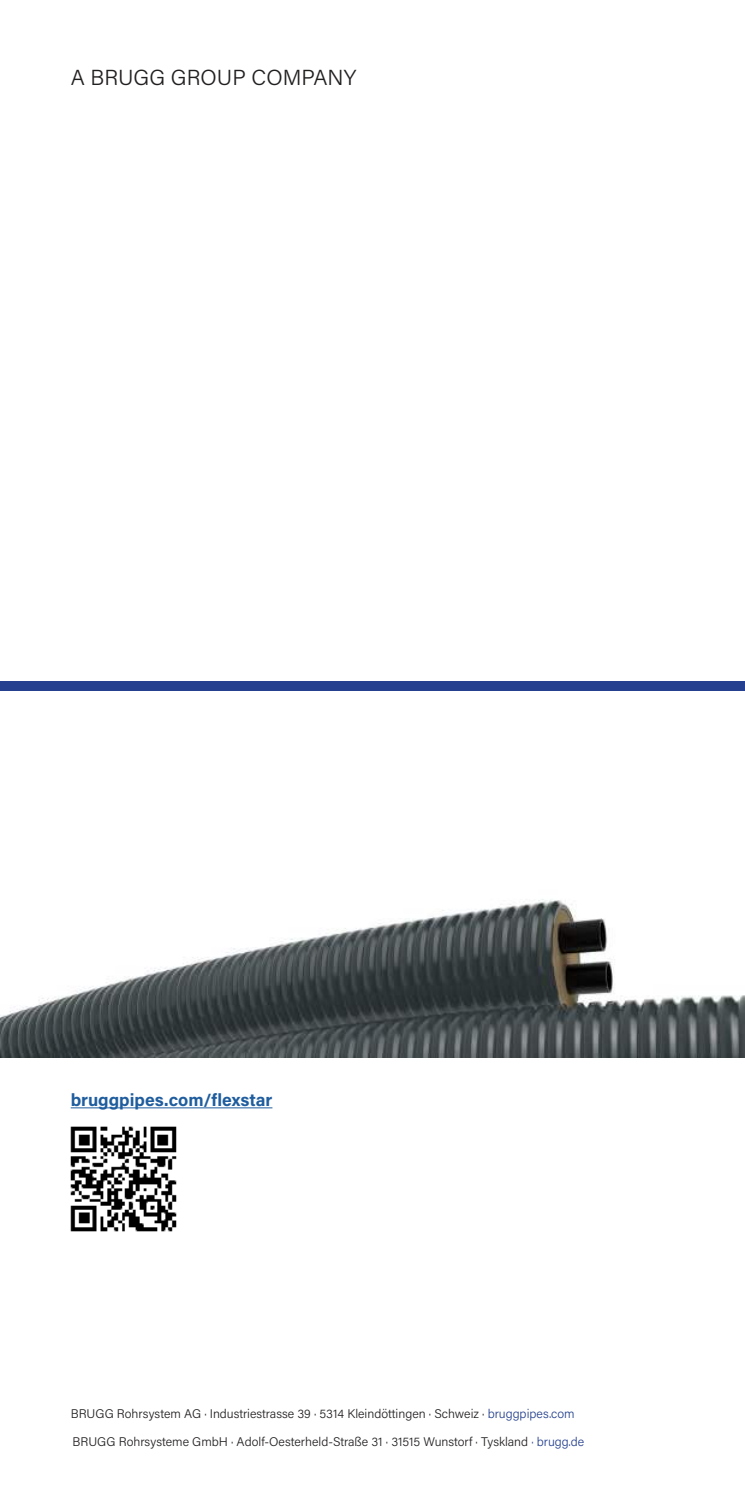
<style>
.page{position:relative;width:745px;height:1489px;background:#fff}
.page>*{position:absolute;margin:0;border:0;box-sizing:border-box;transform-origin:0 0}
.t1{font:300 21.75px "Acumin Pro";letter-spacing:.005em;color:#221f1f}
.t2{font:700 17.5px "Acumin Pro";color:#1f5d9e}
.t3{font:300 12.5px "Acumin Pro";color:#221f1f}
.s1{color:#24408e}
</style>
<div class="page">
<div style="left:0;top:681px;width:744px;height:9px;background:#24408e"></div>
<img style="left:0;top:899px;width:744px;height:158px">
<hr style="left:71px;top:1107px;width:201px;height:1px;background:#1f5d9e">
<img style="left:70px;top:1126px;width:107px;height:106px">
<h1 class="t1" style="left:71px;top:68px;width:287px">A BRUGG GROUP COMPANY</h1>
<h2 class="t2" style="left:71px;top:1092px;width:203px">bruggpipes.com/flexstar</h2>
<p class="t3" style="left:71px;top:1408px;width:505px">BRUGG Rohrsystem AG · Industriestrasse 39 · 5314 Kleindöttingen · Schweiz · <span class="s1">bruggpipes.com</span></p>
<p class="t3" style="left:72px;top:1436px;width:513px">BRUGG Rohrsysteme GmbH · Adolf-Oesterheld-Straße 31 · 31515 Wunstorf · Tyskland <span class="s1">· brugg.de</span></p>
</div>
